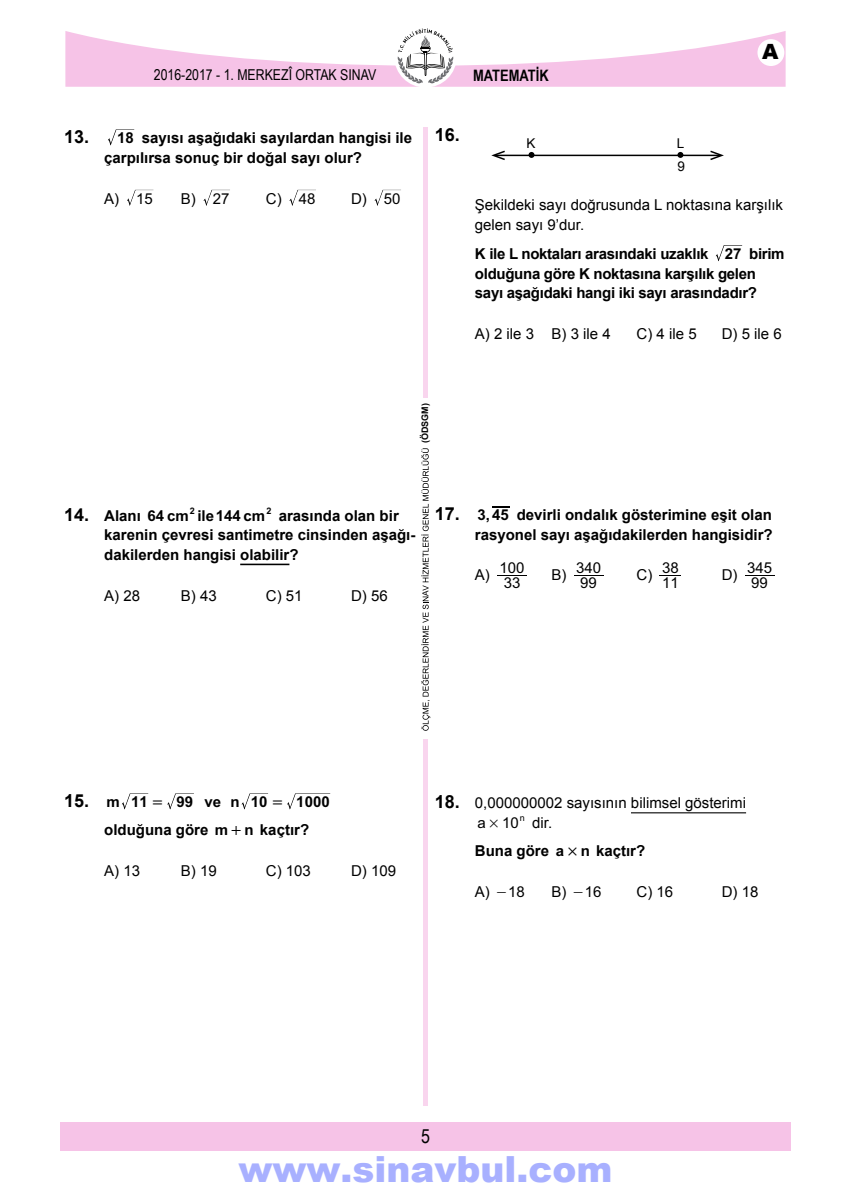
<style>
.page{position:relative;width:851px;height:1191px;background:#fff}
.page>*{position:absolute;margin:0;border:0;box-sizing:border-box;transform-origin:0 0}
.t1{font:900 36px "Arial";color:#a8b0ff}
.t2{font:900 21px "Arial";color:#000}
.t3{font:19.5px "Arial Narrow";color:#000}
.t4{font:700 18px "Arial";color:#000}
.t5{font:700 15.75px "Arial Narrow";color:#000}
.t6{font:700 15px/19.5px "Arial";color:#000}
.t7{font:15px/19.5px "Arial";color:#000}
.t8{font:700 15px/19.5px "Arial";letter-spacing:-.02em;color:#000}
.t9{font:15px "Arial Narrow";color:#000}
.t10{font:15px "MM Binary";color:#000}
.t11{font:13.5px/22.5px "Arial";color:#000}
.t12{font:700 9px "Arial";color:#000}
.t13{font:8.25px "Arial";color:#000}
.s1{font-size:18px}
.s2{font-size:15px}
.s3{font-family:"MM Times"}
.s4{font-weight:700;font-size:18px}
.s5{font-family:"MM Binary"}
.s6{font-family:"MM Times Roman"}
</style>
<div class="page">
<div style="left:60px;top:1122px;width:730px;height:28px;background:#f6c3e7"></div>
<hr style="left:423px;top:128px;width:4px;height:978px;background:#f9d5ee">
<div style="left:418px;top:398px;width:15px;height:340px;background:#fff"></div>
<svg style="left:421px;top:596px;width:9px;height:134px"></svg>
<svg style="left:421px;top:448px;width:7px;height:142px"></svg>
<svg style="left:65px;top:28px;width:720px;height:59px"></svg>
<hr style="left:240px;top:563px;width:49px;height:2px;background:#000">
<svg style="left:108px;top:129px;width:26px;height:17px"></svg>
<svg style="left:127px;top:190px;width:26px;height:16px"></svg>
<svg style="left:203px;top:190px;width:27px;height:16px"></svg>
<svg style="left:289px;top:190px;width:27px;height:16px"></svg>
<svg style="left:374px;top:190px;width:27px;height:16px"></svg>
<svg style="left:122px;top:793px;width:26px;height:16px"></svg>
<svg style="left:167px;top:793px;width:27px;height:16px"></svg>
<svg style="left:241px;top:793px;width:27px;height:16px"></svg>
<svg style="left:287px;top:793px;width:43px;height:16px"></svg>
<hr style="left:631px;top:812px;width:115px;height:1px;background:#000">
<hr style="left:495px;top:155px;width:224px;height:1px;background:#000">
<svg style="left:491px;top:151px;width:14px;height:9px"></svg>
<svg style="left:710px;top:151px;width:13px;height:9px"></svg>
<svg style="left:528px;top:152px;width:6px;height:6px"></svg>
<svg style="left:677px;top:152px;width:6px;height:6px"></svg>
<svg style="left:716px;top:245px;width:26px;height:16px"></svg>
<svg style="left:492px;top:506px;width:17px;height:1px"></svg>
<svg style="left:497px;top:575px;width:29px;height:1px"></svg>
<hr style="left:573px;top:575px;width:30px;height:1px;background:#000">
<svg style="left:659px;top:575px;width:21px;height:1px"></svg>
<hr style="left:744px;top:575px;width:30px;height:1px;background:#000">
<p class="t9" style="left:154px;top:64px;width:224px">2016-2017 - 1. MERKEZÎ ORTAK SINAV</p>
<p class="t5" style="left:473px;top:63px;width:77px">MATEMATİK</p>
<h2 class="t2" style="left:762px;top:36px;width:18px">A</h2>
<p class="t6" style="left:104px;top:129px;width:309px;text-indent:-40px"><span class="s1">13.</span> 18 sayısı aşağıdaki sayılardan hangisi ile çarpılırsa sonuç bir doğal sayı olur?</p>
<p class="t7" style="left:104px;top:189px;width:50px">A) 15</p>
<p class="t7" style="left:181px;top:189px;width:50px">B) 27</p>
<p class="t7" style="left:266px;top:189px;width:51px">C) 48</p>
<p class="t7" style="left:351px;top:189px;width:51px">D) 50</p>
<p class="t4" style="left:435px;top:123px;width:27px">16.</p>
<p class="t11" style="left:526px;top:132px;width:11px">K</p>
<p class="t11" style="left:676px;top:132px;width:10px">L<br>9</p>
<p class="t7" style="left:475px;top:195px;width:309px">Şekildeki sayı doğrusunda L noktasına karşılık gelen sayı 9’dur.</p>
<p class="t8" style="left:475px;top:245px;width:311px">K ile L noktaları arasındaki uzaklık 27 birim olduğuna göre K noktasına karşılık gelen sayı aşağıdaki hangi iki sayı arasındadır?</p>
<p class="t7" style="left:475px;top:324px;width:137px">A) 2 ile 3 B) 3 ile 4</p>
<p class="t7" style="left:636px;top:324px;width:62px">C) 4 ile 5</p>
<p class="t7" style="left:721px;top:324px;width:62px">D) 5 ile 6</p>
<p class="t12" style="left:419px;top:443px;width:41px;rotate:-90deg">(ÖDSGM)</p>
<p class="t6" style="left:435px;top:505px;width:339px;text-align:right"><span class="s1">17.</span> 3 4, 5 devirli ondalık gösterimine eşit olan rasyonel sayı aşağıdakilerden hangisidir?</p>
<p class="t7" style="left:475px;top:565px;width:17px">A)</p>
<p class="t7" style="left:499px;top:560px;width:27px;line-height:15.1px">100<br>33</p>
<p class="t7" style="left:551px;top:565px;width:16px">B)</p>
<p class="t7" style="left:580px;top:573px;width:18px">99</p>
<p class="t6" style="left:64px;top:506px;width:336px"><span class="s1">14.</span> Alanı 64 cm ile 144 cm arasında olan bir</p>
<p class="t12" style="left:190px;top:505px;width:7px">2</p>
<p class="t12" style="left:266px;top:505px;width:7px">2</p>
<p class="t6" style="left:104px;top:526px;width:312px">karenin çevresi santimetre cinsinden aşağı&shy;dakilerden hangisi olabilir?</p>
<p class="t7" style="left:104px;top:586px;width:37px">A) 28</p>
<p class="t7" style="left:181px;top:586px;width:37px">B) 43</p>
<p class="t7" style="left:266px;top:586px;width:38px">C) 51</p>
<p class="t7" style="left:351px;top:586px;width:38px">D) 56</p>
<p class="t7" style="left:576px;top:558px;width:27px">340</p>
<p class="t7" style="left:662px;top:558px;width:18px">38</p>
<p class="t7" style="left:747px;top:558px;width:27px">345</p>
<p class="t7" style="left:636px;top:565px;width:17px">C)</p>
<p class="t7" style="left:662px;top:573px;width:18px">11</p>
<p class="t7" style="left:721px;top:565px;width:17px">D)</p>
<p class="t7" style="left:751px;top:573px;width:18px">99</p>
<p class="t13" style="left:420px;top:596px;width:7px;rotate:-90deg">A</p>
<p class="t4" style="left:64px;top:789px;width:57px">15. <span class="s2">m</span></p>
<p class="t6" style="left:230px;top:792px;width:11px">n</p>
<p class="t6" style="left:131px;top:792px;width:33px">11 <span class="s3">=</span></p>
<p class="t6" style="left:176px;top:792px;width:46px">99 ve</p>
<p class="t6" style="left:251px;top:792px;width:33px">10 <span class="s3">=</span></p>
<p class="t6" style="left:296px;top:792px;width:35px">1000</p>
<p class="t6" style="left:104px;top:820px;width:151px">olduğuna göre m n</p>
<p class="t6" style="left:231px;top:820px;width:79px"><span class="s3">+</span> kaçtır?</p>
<p class="t7" style="left:104px;top:861px;width:37px">A) 13</p>
<p class="t7" style="left:181px;top:861px;width:37px">B) 19</p>
<p class="t7" style="left:266px;top:861px;width:47px">C) 103</p>
<p class="t7" style="left:351px;top:861px;width:47px">D) 109</p>
<p class="t7" style="left:477px;top:793px;width:270px;text-indent:-43px"><span class="s4">18.</span> 0,000000002 sayısının bilimsel gösterimi a 10<sup>n</sup></p>
<p class="t10" style="left:489px;top:816px;width:12px">#</p>
<p class="t7" style="left:532px;top:813px;width:22px">dir.</p>
<p class="t6" style="left:475px;top:841px;width:116px">Buna göre a n</p>
<p class="t6" style="left:567px;top:841px;width:79px"><span class="s5">#</span> kaçtır?</p>
<p class="t7" style="left:475px;top:881px;width:51px">A) <span class="s6">-</span>18</p>
<p class="t7" style="left:551px;top:881px;width:51px">B) <span class="s6">-</span>16</p>
<p class="t7" style="left:636px;top:881px;width:38px">C) 16</p>
<p class="t7" style="left:721px;top:881px;width:38px">D) 18</p>
<h3 class="t3" style="left:421px;top:1122px;width:10px">5</h3>
<h1 class="t1" style="left:238px;top:1142px;width:375px">www.sinavbul.com</h1>
</div>
